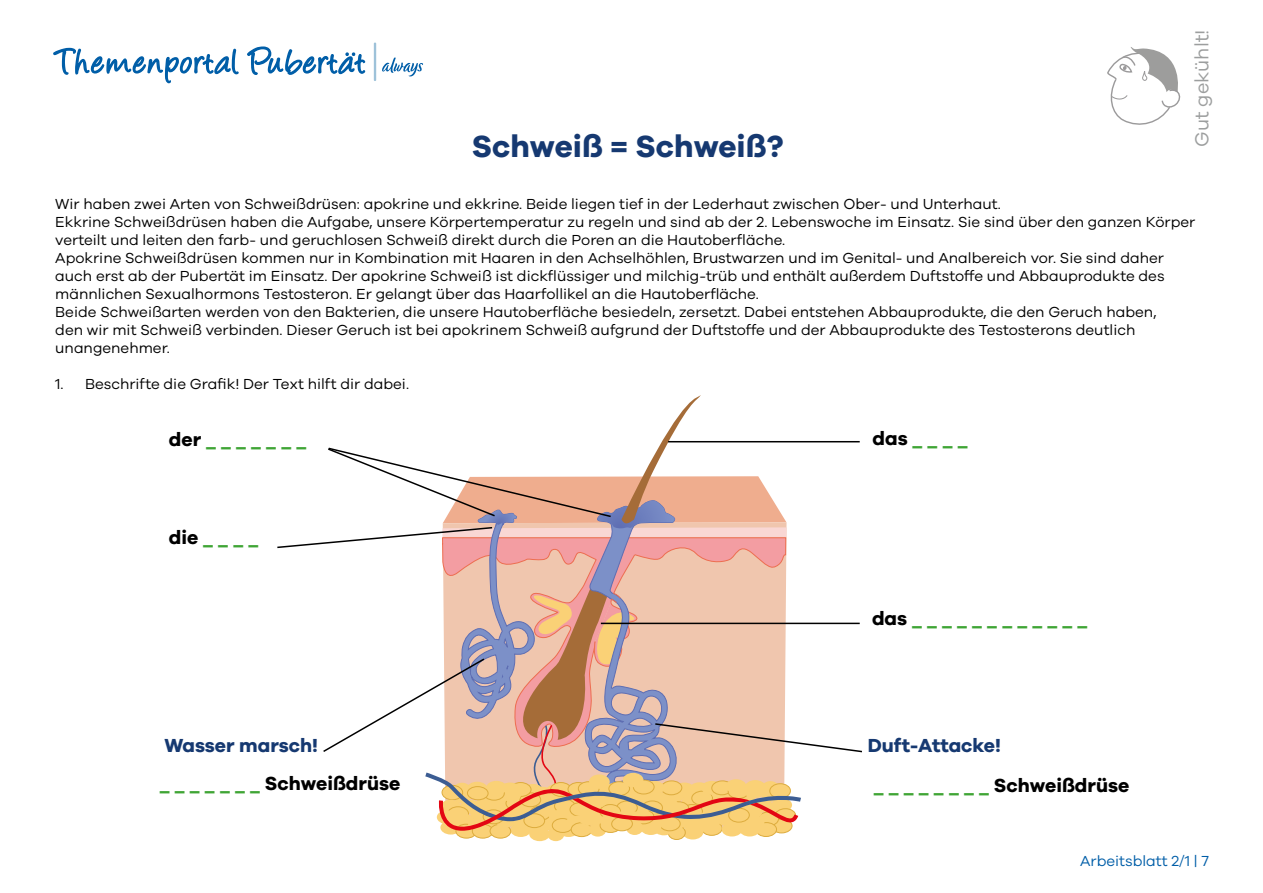
<style>
.page{position:relative;width:1263px;height:893px;background:#fff}
.page>*{position:absolute;margin:0;border:0;box-sizing:border-box;transform-origin:0 0}
.t1{font:700 31.5px "Galano Grotesque";color:#163971}
.t2{font:700 19.5px "Galano Grotesque";color:#3fa535}
.t3{font:700 19.5px "Galano Grotesque";color:#000}
.t4{font:700 19.5px "Galano Grotesque";color:#163971}
.t5{font:19.5px "Galano Grotesque";color:#9c9e9e}
.t6{font:15px/18px "Galano Grotesque";color:#000}
.t7{font:15px "Galano Grotesque";color:#005ea8}
.s1{color:#000}
.s2{color:#40a535}
</style>
<div class="page">
<svg style="left:374px;top:42px;width:2px;height:39px"></svg>
<svg style="left:382px;top:57px;width:41px;height:19px"></svg>
<svg style="left:53px;top:47px;width:186px;height:37px"></svg>
<svg style="left:247px;top:46px;width:119px;height:29px"></svg>
<svg style="left:1107px;top:47px;width:74px;height:78px"></svg>
<div style="left:440px;top:820px;width:21px;height:15px;background:#fad176;border-radius:50%"></div>
<div style="left:510px;top:823px;width:21px;height:14px;background:#fad176;border-radius:50%"></div>
<div style="left:456px;top:824px;width:21px;height:14px;background:#fad176;border-radius:50%"></div>
<div style="left:455px;top:824px;width:22px;height:15px;border:1px solid #ddac3e;border-radius:50%"></div>
<div style="left:472px;top:824px;width:21px;height:14px;background:#fad176;border-radius:50%"></div>
<div style="left:472px;top:824px;width:21px;height:15px;border:1px solid #ddac3e;border-radius:50%"></div>
<div style="left:529px;top:827px;width:21px;height:14px;background:#fad176;border-radius:50%"></div>
<div style="left:490px;top:824px;width:21px;height:14px;background:#fad176;border-radius:50%"></div>
<div style="left:490px;top:824px;width:21px;height:15px;border:1px solid #ddac3e;border-radius:50%"></div>
<div style="left:547px;top:827px;width:17px;height:14px;background:#fad176;border-radius:50%"></div>
<div style="left:558px;top:823px;width:21px;height:14px;background:#fad176;border-radius:50%"></div>
<div style="left:552px;top:818px;width:21px;height:15px;border:1px solid #ddac3e;border-radius:50%"></div>
<div style="left:571px;top:823px;width:21px;height:14px;background:#fad176;border-radius:50%"></div>
<div style="left:571px;top:822px;width:21px;height:15px;border:1px solid #ddac3e;border-radius:50%"></div>
<div style="left:589px;top:823px;width:17px;height:14px;background:#fad176;border-radius:50%"></div>
<div style="left:600px;top:818px;width:21px;height:15px;border:1px solid #ddac3e;border-radius:50%"></div>
<div style="left:771px;top:818px;width:21px;height:15px;border:1px solid #ddac3e;border-radius:50%"></div>
<div style="left:701px;top:821px;width:21px;height:14px;background:#fad176;border-radius:50%"></div>
<div style="left:701px;top:821px;width:22px;height:15px;border:1px solid #ddac3e;border-radius:50%"></div>
<div style="left:756px;top:822px;width:21px;height:15px;background:#fad176;border-radius:50%"></div>
<div style="left:755px;top:822px;width:22px;height:15px;border:1px solid #ddac3e;border-radius:50%"></div>
<div style="left:739px;top:822px;width:21px;height:15px;background:#fad176;border-radius:50%"></div>
<div style="left:688px;top:818px;width:21px;height:15px;background:#fad176;border-radius:50%"></div>
<div style="left:682px;top:825px;width:21px;height:15px;background:#fad176;border-radius:50%"></div>
<div style="left:722px;top:822px;width:20px;height:15px;background:#fad176;border-radius:50%"></div>
<div style="left:668px;top:825px;width:17px;height:15px;background:#fad176;border-radius:50%"></div>
<div style="left:668px;top:825px;width:18px;height:15px;border:1px solid #ddac3e;border-radius:50%"></div>
<div style="left:654px;top:821px;width:20px;height:14px;background:#fad176;border-radius:50%"></div>
<div style="left:640px;top:821px;width:21px;height:14px;background:#fad176;border-radius:50%"></div>
<div style="left:626px;top:821px;width:17px;height:14px;background:#fad176;border-radius:50%"></div>
<svg style="left:277px;top:395px;width:585px;height:436px"></svg>
<hr style="left:601px;top:623px;width:259px;height:1px;background:#000">
<h1 class="t1" style="left:472px;top:127px;width:313px">Schweiß = Schweiß?</h1>
<h2 class="t5" style="left:1190px;top:147px;width:119px;rotate:-90deg">Gut gekühlt!</h2>
<p class="t6" style="left:55px;top:194px;width:1141px">Wir haben zwei Arten von Schweißdrüsen: apokrine und ekkrine. Beide liegen tief in der Lederhaut zwischen Ober- und Unterhaut.<br>Ekkrine Schweißdrüsen haben die Aufgabe, unsere Körpertemperatur zu regeln und sind ab der 2. Lebenswoche im Einsatz. Sie sind über den ganzen Körper verteilt und leiten den farb- und geruchlosen Schweiß direkt durch die Poren an die Hautoberfläche.<br>Apokrine Schweißdrüsen kommen nur in Kombination mit Haaren in den Achselhöhlen, Brustwarzen und im Genital- und Analbereich vor. Sie sind daher auch erst ab der Pubertät im Einsatz. Der apokrine Schweiß ist dickflüssiger und milchig-trüb und enthält außerdem Duftstoffe und Abbauprodukte des männlichen Sexualhormons Testosteron. Er gelangt über das Haarfollikel an die Hautoberfläche.<br>Beide Schweißarten werden von den Bakterien, die unsere Hautoberfläche besiedeln, zersetzt. Dabei entstehen Abbauprodukte, die den Geruch haben,<br>den wir mit Schweiß verbinden. Dieser Geruch ist bei apokrinem Schweiß aufgrund der Duftstoffe und der Abbauprodukte des Testosterons deutlich unangenehmer.</p>
<p class="t6" style="left:55px;top:374px;width:355px">1. Beschrifte die Grafik! Der Text hilft dir dabei.</p>
<h2 class="t2" style="left:169px;top:427px;width:139px"><span class="s1">der</span> _ _ _ _ _ _ _</h2>
<h2 class="t2" style="left:169px;top:526px;width:91px"><span class="s1">die</span> _ _ _ _</h2>
<h2 class="t2" style="left:872px;top:427px;width:97px"><span class="s1">das</span> _ _ _ _</h2>
<h2 class="t2" style="left:872px;top:606px;width:217px"><span class="s1">das</span> _ _ _ _ _ _ _ _ _ _ _ _</h2>
<h2 class="t4" style="left:164px;top:733px;width:155px">Wasser marsch!</h2>
<h2 class="t4" style="left:868px;top:733px;width:135px">Duft-Attacke!</h2>
<h2 class="t3" style="left:159px;top:772px;width:242px"><span class="s2">_ _ _ _ _ _ _</span> Schweißdrüse</h2>
<h2 class="t3" style="left:873px;top:773px;width:257px"><span class="s2">_ _ _ _ _ _ _ _</span> Schweißdrüse</h2>
<p class="t7" style="left:1080px;top:852px;width:130px">Arbeitsblatt 2/1 | 7</p>
</div>
